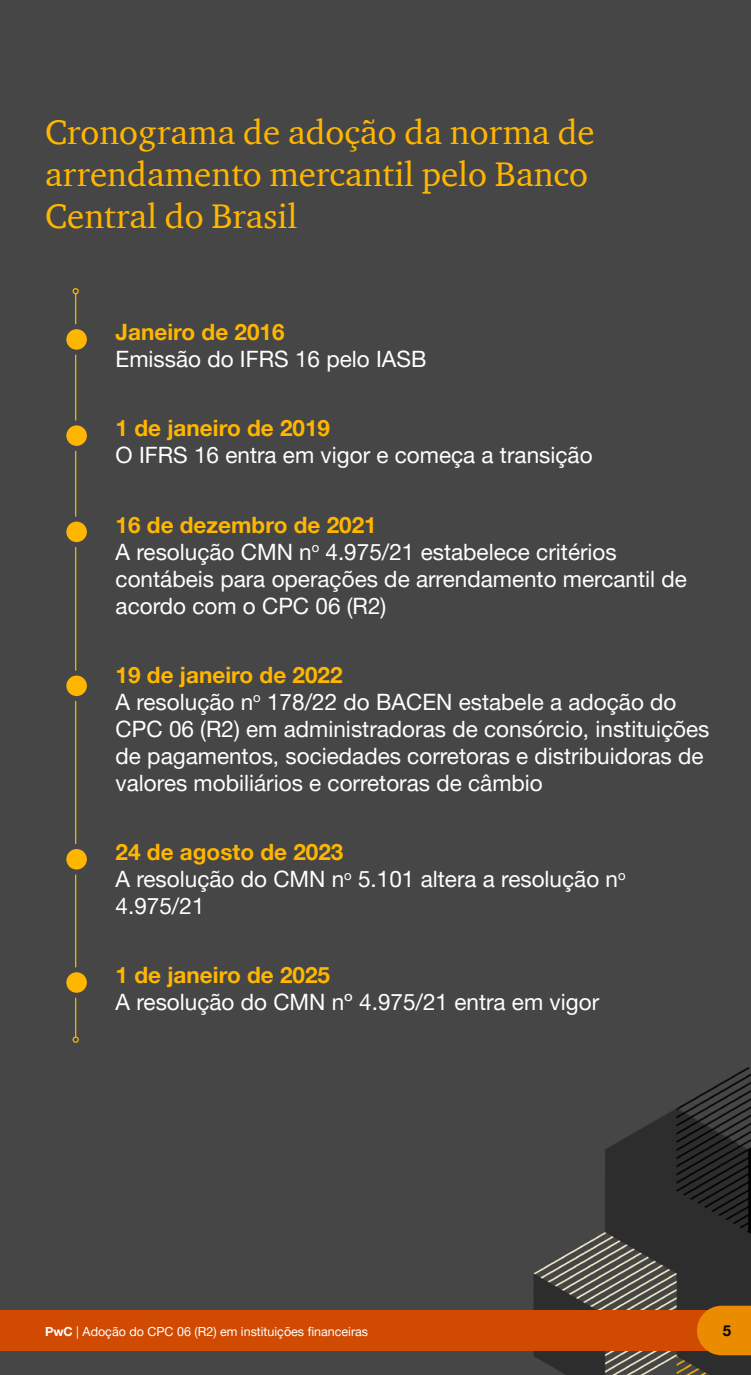
<style>
.page{position:relative;width:751px;height:1375px;background:#fff}
.page>*{position:absolute;margin:0;border:0;box-sizing:border-box;transform-origin:0 0}
.t1{font:35px/42px "ITC Charter Com";color:#ffb600}
.t2{font:22.5px/27px "Helvetica Neue LT Pro";color:#fff}
.t3{font:700 22.5px "Helvetica Neue LT Pro";color:#ffb600}
.t4{font:700 15px "Helvetica Neue LT Pro";color:#000}
.t5{font:12.5px "Helvetica Neue LT Pro";color:#fff}
.s1{font-weight:700;color:#ffb600}
.s2{font-weight:700}
</style>
<div class="page">
<div style="left:0;top:0;width:750px;height:1375px;background:#464646"></div>
<hr style="left:75px;top:294px;width:1px;height:743px;background:#ffb600">
<div style="left:72px;top:288px;width:7px;height:6px;border:1px solid #ffb600;border-radius:50%"></div>
<div style="left:72px;top:1037px;width:7px;height:6px;border:1px solid #ffb600;border-radius:50%"></div>
<svg style="left:64px;top:327px;width:25px;height:25px"></svg>
<div style="left:61px;top:324px;width:31px;height:31px;border:5px solid #464646;border-radius:50%"></div>
<svg style="left:64px;top:423px;width:25px;height:25px"></svg>
<div style="left:61px;top:420px;width:31px;height:31px;border:5px solid #464646;border-radius:50%"></div>
<div style="left:64px;top:519px;width:25px;height:26px;background:#ffb600;border-radius:50%"></div>
<div style="left:61px;top:517px;width:31px;height:30px;border:5px solid #464646;border-radius:50%"></div>
<div style="left:64px;top:673px;width:25px;height:26px;background:#ffb600;border-radius:50%"></div>
<div style="left:61px;top:671px;width:31px;height:30px;border:5px solid #464646;border-radius:50%"></div>
<svg style="left:64px;top:847px;width:25px;height:25px"></svg>
<div style="left:61px;top:844px;width:31px;height:31px;border:5px solid #464646;border-radius:50%"></div>
<svg style="left:64px;top:970px;width:25px;height:25px"></svg>
<div style="left:61px;top:967px;width:31px;height:31px;border:5px solid #464646;border-radius:50%"></div>
<img style="left:462px;top:1067px;width:288px;height:308px">
<div style="left:433px;top:1111px;width:171px;height:141px;background:#464646"></div>
<div style="left:0;top:1310px;width:750px;height:41px;background:#d04a02"></div>
<svg style="left:696px;top:1306px;width:54px;height:49px"></svg>
<h1 class="t1" style="left:45px;top:110px;width:551px">Cronograma de adoção da norma de arrendamento mercantil pelo Banco<br>Central do Brasil</h1>
<p class="t3" style="left:115px;top:318px;width:170px">Janeiro de 2016</p>
<p class="t2" style="left:115px;top:345px;width:312px">Emissão do IFRS 16 pelo IASB</p>
<p class="t3" style="left:115px;top:415px;width:216px">1 de janeiro de 2019</p>
<p class="t2" style="left:115px;top:441px;width:478px">O IFRS 16 entra em vigor e começa a transição</p>
<p class="t2" style="left:115px;top:511px;width:572px"><span class="s1">16 de dezembro de 2021<br></span>A resolução CMN n<sup>o</sup> 4.975/21 estabelece critérios contábeis para operações de arrendamento mercantil de acordo com o CPC 06 (R2)</p>
<p class="t2" style="left:115px;top:661px;width:595px"><span class="s1">19 de janeiro de 2022<br></span>A resolução n<sup>o</sup> 178/22 do BACEN estabele a adoção do CPC 06 (R2) em administradoras de consórcio, instituições de pagamentos, sociedades corretoras e distribuidoras de valores mobiliários e corretoras de câmbio</p>
<p class="t2" style="left:115px;top:838px;width:511px"><span class="s1">24 de agosto de 2023<br></span>A resolução do CMN n<sup>o</sup> 5.101 altera a resolução n<sup>o<br></sup>4.975/21</p>
<p class="t3" style="left:115px;top:961px;width:216px">1 de janeiro de 2025</p>
<p class="t2" style="left:115px;top:988px;width:484px">A resolução do CMN nº 4.975/21 entra em vigor</p>
<p class="t5" style="left:45px;top:1323px;width:324px"><span class="s2">PwC</span> | Adoção do CPC 06 (R2) em instituições financeiras</p>
<p class="t4" style="left:722px;top:1321px;width:10px">5</p>
</div>
